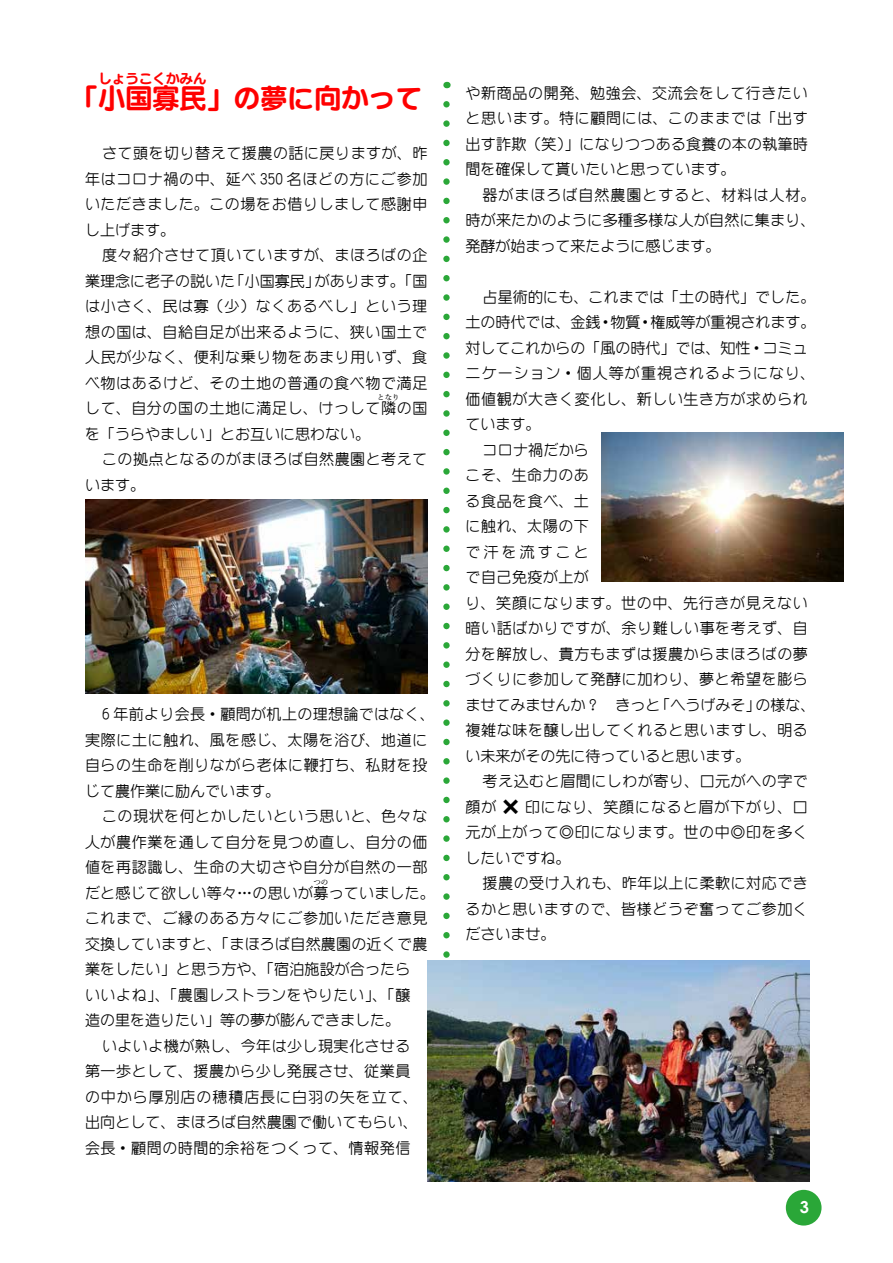
<style>
.page{position:relative;width:893px;height:1263px;background:#fff}
.page>*{position:absolute;margin:0;border:0;box-sizing:border-box;transform-origin:0 0}
.t1{font:27px "FG Maru Gothic Ca U";color:#f00}
.t2{font:700 16.5px "Century Gothic";color:#fff}
.t3{font:15px/25.5px "FG Maru Gothic Ca L";letter-spacing:.04em;color:#000;text-align:justify}
.t4{font:15px/25.5px "FG Maru Gothic Ca L";letter-spacing:.015em;color:#000}
.t5{font:15px "FG Maru Gothic Ca L";color:#000}
.t6{font:15px "FG Maru Gothic Ca L";letter-spacing:.01em;color:#000}
.t7{font:15px "FG Maru Gothic Ca L";letter-spacing:.07em;color:#000}
.t8{font:15px "FG Maru Gothic Ca L";letter-spacing:.205em;color:#000}
.t9{font:13.5px "FG Maru Gothic Ca U";color:#f00}
.t10{font:7.5px "Yu Mincho";color:#000}
</style>
<div class="page">
<div style="left:786px;top:1190px;width:35px;height:35px;background:#2aa738;border-radius:50%"></div>
<svg style="left:443px;top:104px;width:7px;height:854px"></svg>
<img style="left:427px;top:960px;width:382px;height:221px">
<img style="left:85px;top:500px;width:342px;height:193px">
<img style="left:602px;top:433px;width:241px;height:149px">
<p class="t9" style="left:99px;top:72px;width:109px">しょうこくかみん</p>
<h1 class="t1" style="left:72px;top:85px;width:352px">「小国寡民」の夢に向かって</h1>
<p class="t3" style="left:85px;top:141px;width:344px;text-indent:17px">さて頭を切り替えて援農の話に戻りますが、昨年はコロナ禍の中、延べ 350 名ほどの方にご参加いただきました。この場をお借りしまして感謝申し上げます。</p>
<p class="t3" style="left:85px;top:243px;width:344px;text-indent:17px">度々紹介させて頂いていますが、まほろばの企業理念に老子の説いた「小国寡民」があります。「国は小さく、民は寡（少）なくあるべし」という理想の国は、自給自足が出来るように、狭い国土で人民が少なく、便利な乗り物をあまり用いず、食べ物はあるけど、その土地の普通の食べ物で満足して、自分の国の土地に満足し、けっして隣の国</p>
<p class="t10" style="left:377px;top:390px;width:24px">となり</p>
<p class="t5" style="left:85px;top:426px;width:286px">を「うらやましい」とお互いに思わない。</p>
<p class="t3" style="left:102px;top:447px;width:327px">この拠点となるのがまほろば自然農園と考えて</p>
<p class="t3" style="left:85px;top:472px;width:61px">います。</p>
<p class="t3" style="left:85px;top:702px;width:351px;text-align:left;text-indent:17px">6 年前より会長・顧問が机上の理想論ではなく、実際に土に触れ、風を感じ、太陽を浴び、地道に自らの生命を削りながら老体に鞭打ち、私財を投じて農作業に励んでいます。</p>
<p class="t3" style="left:85px;top:804px;width:351px;text-align:left;text-indent:17px">この現状を何とかしたいという思いと、色々な人が農作業を通して自分を見つめ直し、自分の価値を再認識し、生命の大切さや自分が自然の一部だと感じて欲しい等々…の思いが募っていました。</p>
<p class="t10" style="left:313px;top:875px;width:16px">つの</p>
<p class="t4" style="left:85px;top:906px;width:344px">これまで、ご縁のある方々にご参加いただき意見交換していますと、「まほろば自然農園の近くで農業をしたい」と思う方や、「宿泊施設が合ったらいいよね」、「農園レストランをやりたい」、「醸造の里を造りたい」等の夢が膨んできました。</p>
<p class="t3" style="left:85px;top:1033px;width:334px;text-align:left;text-indent:17px">いよいよ機が熟し、今年は少し現実化させる第一歩として、援農から少し発展させ、従業員の中から厚別店の穂積店長に白羽の矢を立て、出向として、まほろば自然農園で働いてもらい、会長・顧問の時間的余裕をつくって、情報発信</p>
<p class="t3" style="left:466px;top:80px;width:344px">や新商品の開発、勉強会、交流会をして行きたいと思います。特に顧問には、このままでは「出す出す詐欺（笑）」になりつつある食養の本の執筆時間を確保して貰いたいと思っています。</p>
<p class="t3" style="left:466px;top:182px;width:351px;text-indent:17px">器がまほろば自然農園とすると、材料は人材。時が来たかのように多種多様な人が自然に集まり、発酵が始まって来たように感じます。</p>
<p class="t6" style="left:483px;top:289px;width:334px">占星術的にも、これまでは「土の時代」でした。</p>
<p class="t5" style="left:466px;top:315px;width:351px">土の時代では、金銭・物質・権威等が重視されます。</p>
<p class="t5" style="left:466px;top:340px;width:344px">対してこれからの「風の時代」では、知性・コミュ</p>
<p class="t7" style="left:466px;top:366px;width:351px">ニケーション・個人等が重視されるようになり、</p>
<p class="t3" style="left:466px;top:386px;width:344px">価値観が大きく変化し、新しい生き方が求められ</p>
<p class="t3" style="left:466px;top:411px;width:76px">ています。</p>
<p class="t4" style="left:483px;top:437px;width:108px">コロナ禍だから</p>
<p class="t3" style="left:466px;top:462px;width:125px">こそ、生命力のあ</p>
<p class="t3" style="left:466px;top:488px;width:125px">る食品を食べ、土</p>
<p class="t3" style="left:466px;top:513px;width:125px">に触れ、太陽の下</p>
<p class="t8" style="left:466px;top:544px;width:125px">で汗を流すこと</p>
<p class="t3" style="left:466px;top:564px;width:125px">で自己免疫が上が</p>
<p class="t3" style="left:466px;top:590px;width:344px">り、笑顔になります。世の中、先行きが見えない</p>
<p class="t3" style="left:466px;top:615px;width:344px">暗い話ばかりですが、余り難しい事を考えず、自</p>
<p class="t3" style="left:466px;top:641px;width:344px">分を解放し、貴方もまずは援農からまほろばの夢</p>
<p class="t3" style="left:466px;top:666px;width:344px">づくりに参加して発酵に加わり、夢と希望を膨ら</p>
<p class="t5" style="left:466px;top:697px;width:351px">ませてみませんか？　きっと「へうげみそ」の様な、</p>
<p class="t3" style="left:466px;top:717px;width:344px">複雑な味を醸し出してくれると思いますし、明る</p>
<p class="t5" style="left:466px;top:748px;width:286px">い未来がその先に待っていると思います。</p>
<p class="t3" style="left:483px;top:768px;width:327px">考え込むと眉間にしわが寄り、口元がへの字で</p>
<p class="t3" style="left:466px;top:794px;width:344px">顔が ✖ 印になり、笑顔になると眉が下がり、口</p>
<p class="t3" style="left:466px;top:819px;width:344px">元が上がって◎印になります。世の中◎印を多く</p>
<p class="t3" style="left:466px;top:845px;width:106px">したいですね。</p>
<p class="t3" style="left:483px;top:870px;width:327px">援農の受け入れも、昨年以上に柔軟に対応でき</p>
<p class="t3" style="left:466px;top:896px;width:344px">るかと思いますので、皆様どうぞ奮ってご参加く</p>
<p class="t3" style="left:466px;top:921px;width:91px">ださいませ。</p>
<p class="t2" style="left:800px;top:1195px;width:11px">3</p>
</div>
